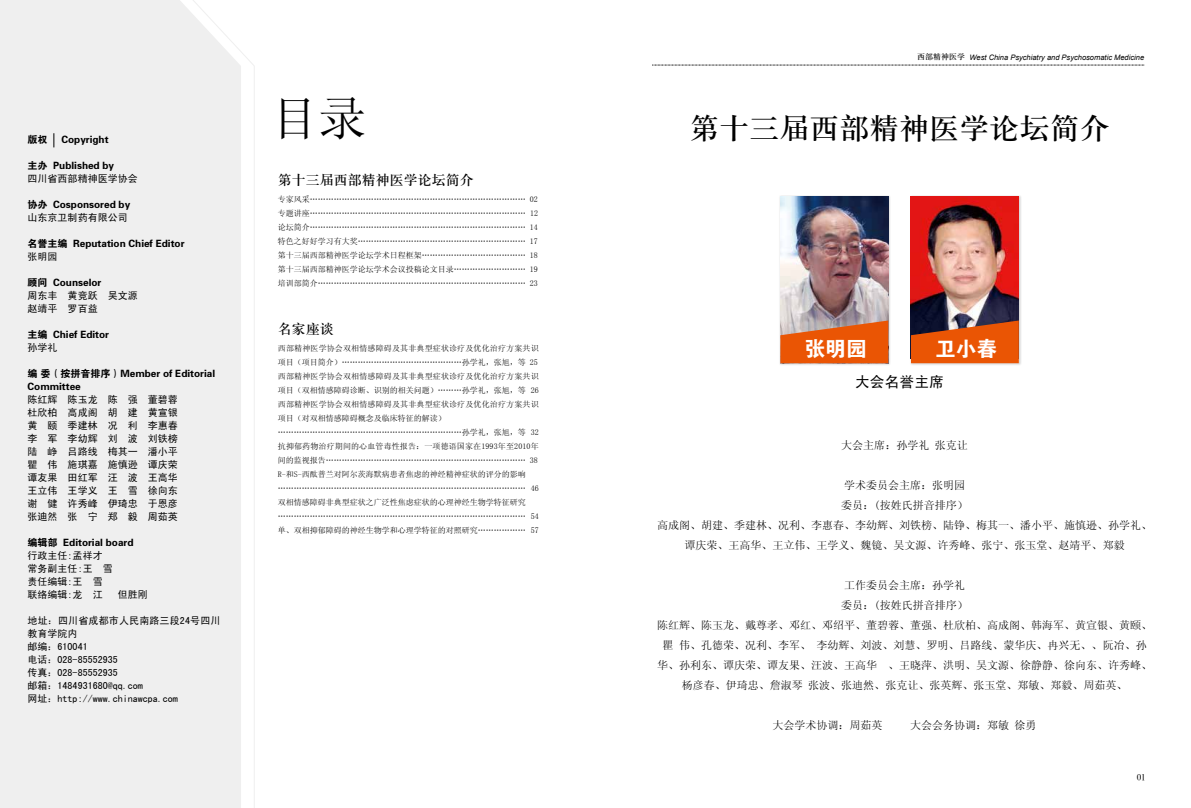
<style>
.page{position:relative;width:1191px;height:808px;background:#fff}
.page>*{position:absolute;margin:0;border:0;box-sizing:border-box;transform-origin:0 0}
.t1{font:48px "Sim Sun";color:#000}
.t2{font:30px "H Ya 3 gj";color:#000}
.t3{font:20.7px "FZDHTJW GB1 0";color:#fff}
.t4{font:14.8px "Sim Hei";color:#000}
.t5{font:14px "H Ya 3 gj";color:#000}
.t6{font:11px/20px "Sim Sun";color:#000;text-align:center}
.t7{font:10px/13px "Sim Hei";color:#000}
.t8{font:10px/13px "FZDHTJW GB1 0";color:#000}
.t9{font:9px "H Ya 3 gj";color:#000}
.t10{font:8px/14px "Sim Sun";color:#000;text-align:justify}
.t11{font:italic 7.5px "Arial";color:#000}
</style>
<div class="page">
<svg style="left:652px;top:65px;width:492px;height:1px"></svg>
<div style="left:0;top:0;width:241px;height:808px;background:#efefef"></div>
<svg style="left:54px;top:133px;width:1px;height:14px"></svg>
<div style="left:778px;top:195px;width:113px;height:171px;background:#000;opacity:.17"></div>
<img style="left:780px;top:197px;width:108px;height:123px">
<svg style="left:780px;top:320px;width:108px;height:43px;background:#e16625"></svg>
<div style="left:909px;top:195px;width:112px;height:171px;background:#000;opacity:.17"></div>
<img style="left:911px;top:197px;width:107px;height:123px">
<svg style="left:911px;top:320px;width:107px;height:43px;background:#c95012"></svg>
<p class="t8" style="left:28px;top:133px;width:21px">版权</p>
<p class="t8" style="left:61px;top:133px;width:49px">Copyright</p>
<p class="t8" style="left:28px;top:159px;width:88px">主办 Published by</p>
<p class="t7" style="left:28px;top:172px;width:111px">四川省西部精神医学协会</p>
<p class="t8" style="left:28px;top:198px;width:104px">协办 Cosponsored by</p>
<p class="t7" style="left:28px;top:211px;width:102px">山东京卫制药有限公司</p>
<p class="t8" style="left:28px;top:237px;width:158px">名誉主编 Reputation Chief Editor</p>
<p class="t7" style="left:28px;top:250px;width:32px">张明园</p>
<p class="t8" style="left:28px;top:276px;width:75px">顾问 Counselor</p>
<p class="t7" style="left:28px;top:289px;width:111px">周东丰 黄竞跃 吴文源赵靖平 罗百益</p>
<p class="t8" style="left:28px;top:328px;width:83px">主编 Chief Editor</p>
<p class="t7" style="left:28px;top:341px;width:32px">孙学礼</p>
<p class="t8" style="left:28px;top:367px;width:189px">编 委（按拼音排序）Member of Editorial<br>Committee</p>
<p class="t7" style="left:28px;top:393px;width:152px;text-align:justify">陈红辉 陈玉龙 陈 强 董碧蓉杜欣柏 高成阁 胡 建 黄宣银黄 颐 季建林 况 利 李惠春李 军 李幼辉 刘 波 刘铁榜陆 峥 吕路线 梅其一 潘小平瞿 伟 施琪嘉 施慎逊 谭庆荣谭友果 田红军 汪 波 王高华王立伟 王学义 王 雪 徐向东谢 健 许秀峰 伊琦忠 于恩彦张迪然 张 宁 郑 毅 周茹英</p>
<p class="t8" style="left:28px;top:536px;width:107px">编辑部 Editorial board</p>
<p class="t7" style="left:28px;top:549px;width:87px">行政主任:孟祥才常务副主任:王 雪责任编辑:王 雪联络编辑:龙 江</p>
<p class="t7" style="left:118px;top:588px;width:31px">但胜刚</p>
<p class="t7" style="left:28px;top:614px;width:194px">地址：四川省成都市人民南路三段24号四川教育学院内<br>邮编：610041<br>电话：028-85552935<br>传真：028-85552935<br>邮箱：1484931680@qq.com<br>网址：http://www.chinawcpa.com</p>
<h1 class="t1" style="left:270px;top:94px;width:97px">目录</h1>
<h3 class="t5" style="left:278px;top:173px;width:197px">第十三届西部精神医学论坛简介</h3>
<p class="t10" style="left:278px;top:193px;width:262px">专家风采……………………………………………………………………… 02专题讲座……………………………………………………………………… 12论坛简介……………………………………………………………………… 14特色之好好学习有大奖……………………………………………………… 17第十三届西部精神医学论坛学术日程框架………………………………… 18第十三届西部精神医学论坛学术会议投稿论文目录……………………… 19培训部简介…………………………………………………………………… 23</p>
<h3 class="t5" style="left:278px;top:321px;width:57px">名家座谈</h3>
<p class="t10" style="left:278px;top:341px;width:262px;text-align:left">西部精神医学协会双相情感障碍及其非典型症状诊疗及优化治疗方案共识项目（项目简介）………………………………………孙学礼，张旭，等 25西部精神医学协会双相情感障碍及其非典型症状诊疗及优化治疗方案共识项目（双相情感障碍诊断、识别的相关问题）………孙学礼，张旭，等 26西部精神医学协会双相情感障碍及其非典型症状诊疗及优化治疗方案共识项目（对双相情感障碍概念及临床特征的解读）……………………………………………………………孙学礼，张旭，等 32抗抑郁药物治疗期间的心血管毒性报告：一项德语国家在1993年至2010年间的监视报告………………………………………………………………… 38<br>R-和S-西酞普兰对阿尔茨海默病患者焦虑的神经精神症状的评分的影响………………………………………………………………………………… 46双相情感障碍非典型症状之广泛性焦虑症状的心理神经生物学特征研究………………………………………………………………………………… 54单、双相抑郁障碍的神经生物学和心理学特征的对照研究……………… 57</p>
<p class="t11" style="left:917px;top:52px;width:229px"><sup>西部精神医学</sup> West China Psychiatry and Psychosomatic Medicine</p>
<h2 class="t2" style="left:689px;top:113px;width:421px">第十三届西部精神医学论坛简介</h2>
<h3 class="t3" style="left:804px;top:338px;width:64px">张明园</h3>
<h3 class="t3" style="left:935px;top:338px;width:64px">卫小春</h3>
<h3 class="t4" style="left:855px;top:374px;width:90px">大会名誉主席</h3>
<h3 class="t6" style="left:841px;top:435px;width:128px">大会主席：孙学礼 张克让</h3>
<h3 class="t6" style="left:657px;top:475px;width:496px">学术委员会主席：张明园<br>委员：(按姓氏拼音排序）<br>高成阁、胡建、季建林、况利、李惠春、李幼辉、刘铁榜、陆铮、梅其一、潘小平、施慎逊、孙学礼、谭庆荣、王高华、王立伟、王学义、魏镜、吴文源、许秀峰、张宁、张玉堂、赵靖平、郑毅</h3>
<h3 class="t6" style="left:657px;top:575px;width:496px">工作委员会主席：孙学礼<br>委员：(按姓氏拼音排序）<br>陈红辉、陈玉龙、戴尊孝、邓红、邓绍平、董碧蓉、董强、杜欣柏、高成阁、韩海军、黄宣银、黄颐、瞿 伟、孔德荣、况利、李军、 李幼辉、刘波、刘慧、罗明、吕路线、蒙华庆、冉兴无、、阮冶、孙华、孙利东、谭庆荣、谭友果、汪波、王高华 、王晓萍、洪明、吴文源、徐静静、徐向东、许秀峰、杨彦春、伊琦忠、詹淑琴 张波、张迪然、张克让、张英辉、张玉堂、郑敏、郑毅、周茹英、</h3>
<h3 class="t6" style="left:772px;top:715px;width:111px">大会学术协调：周茹英</h3>
<h3 class="t6" style="left:910px;top:715px;width:128px">大会会务协调：郑敏 徐勇</h3>
<p class="t9" style="left:1136px;top:773px;width:10px">01</p>
</div>
